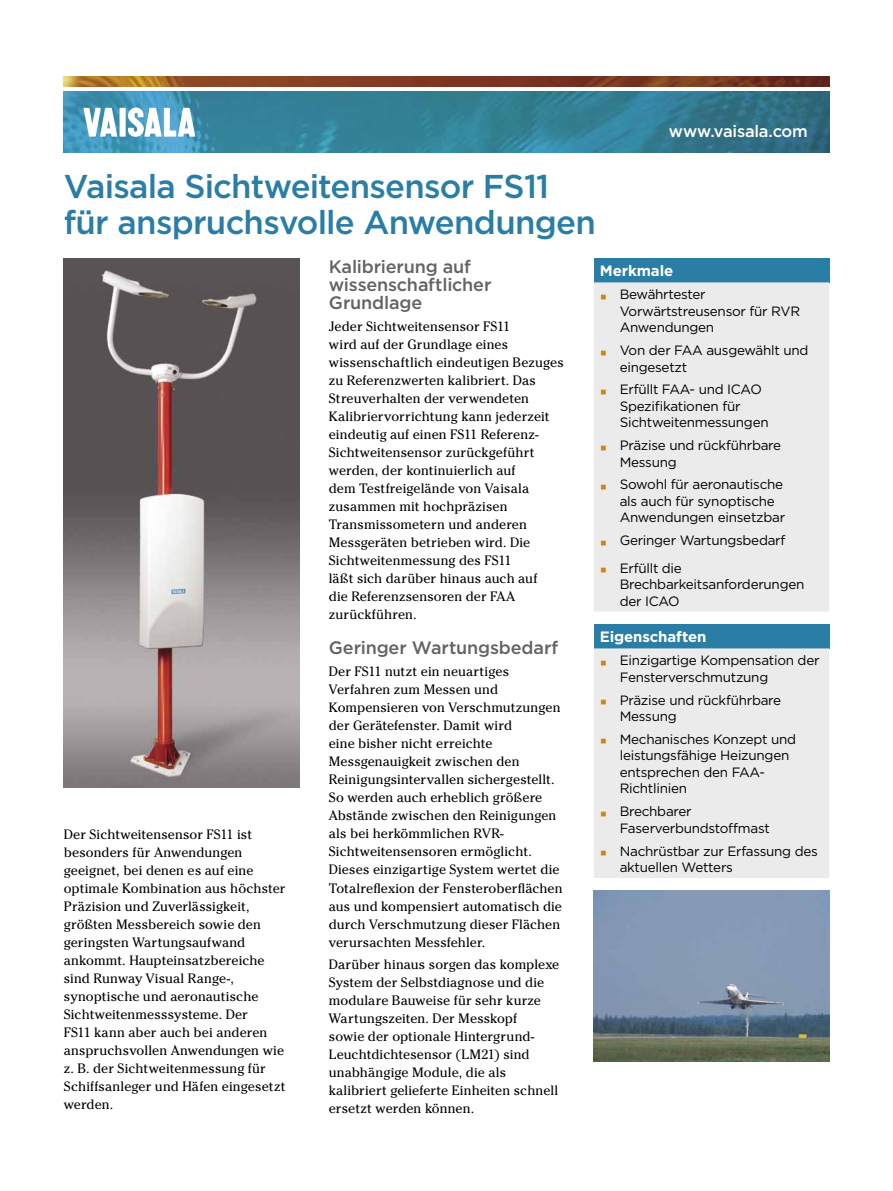
<style>
.page{position:relative;width:893px;height:1191px;background:#fff}
.page>*{position:absolute;margin:0;border:0;box-sizing:border-box;transform-origin:0 0}
.t1{font:500 33px/36px "Gotham";letter-spacing:-.025em;color:#2a7da5}
.t2{font:500 18px/18px "Gotham";letter-spacing:-.01em;color:#636363}
.t3{font:500 16.5px "Gotham";letter-spacing:-.015em;color:#fff}
.t4{font:700 15px "Gotham";letter-spacing:-.01em;color:#fff}
.t5{font:13.5px/18px "Cheltenham Std";letter-spacing:.005em;color:#000}
.t6{font:13.5px/16.5px "Gotham";letter-spacing:-.02em;color:#000}
.s1{font-family:"Arial";font-size:21px;color:#cc8323}
</style>
<div class="page">
<img style="left:64px;top:91px;width:765px;height:62px">
<img style="left:64px;top:77px;width:765px;height:9px">
<svg style="left:83px;top:108px;width:34px;height:29px"></svg>
<div style="left:120px;top:108px;width:6px;height:29px;background:#fff"></div>
<svg style="left:128px;top:107px;width:67px;height:30px"></svg>
<img style="left:64px;top:259px;width:235px;height:528px">
<div style="left:594px;top:258px;width:235px;height:24px;background:#2a7da5"></div>
<div style="left:594px;top:282px;width:235px;height:329px;background:#ebebeb"></div>
<div style="left:594px;top:624px;width:235px;height:24px;background:#2a7da5"></div>
<div style="left:594px;top:648px;width:235px;height:230px;background:#ebebeb"></div>
<img style="left:594px;top:890px;width:235px;height:171px">
<h1 class="t1" style="left:64px;top:167px;width:534px">Vaisala Sichtweitensensor FS11 für anspruchsvolle Anwendungen</h1>
<p class="t3" style="left:669px;top:120px;width:141px">www.vaisala.com</p>
<p class="t5" style="left:64px;top:825px;width:223px">Der Sichtweitensensor FS11 ist besonders für Anwendungen geeignet, bei denen es auf eine optimale Kombination aus höchster<br>Präzision und Zuverlässigkeit, größten Messbereich sowie den geringsten Wartungsaufwand ankommt. Haupteinsatzbereiche sind Runway Visual Range-, synoptische und aeronautische<br>Sichtweitenmesssysteme. Der<br>FS11 kann aber auch bei anderen anspruchsvollen Anwendungen wie z. B. der Sichtweitenmessung für<br>Schiffsanleger und Häfen eingesetzt werden.</p>
<h2 class="t2" style="left:329px;top:257px;width:164px">Kalibrierung auf wissenschaftlicher<br>Grundlage</h2>
<p class="t5" style="left:329px;top:317px;width:237px">Jeder Sichtweitensensor FS11<br>wird auf der Grundlage eines wissenschaftlich eindeutigen Bezuges zu Referenzwerten kalibriert. Das<br>Streuverhalten der verwendeten<br>Kalibriervorrichtung kann jederzeit eindeutig auf einen FS11 Referenz-<br>Sichtweitensensor zurückgeführt werden, der kontinuierlich auf<br>dem Testfreigelände von Vaisala zusammen mit hochpräzisen<br>Transmissometern und anderen<br>Messgeräten betrieben wird. Die<br>Sichtweitenmessung des FS11<br>läßt sich darüber hinaus auch auf<br>die Referenzsensoren der FAA zurückführen.</p>
<h2 class="t2" style="left:329px;top:638px;width:231px">Geringer Wartungsbedarf</h2>
<p class="t5" style="left:329px;top:663px;width:235px">Der FS11 nutzt ein neuartiges Verfahren zum Messen und Kompensieren von Verschmutzungen der Gerätefenster. Damit wird<br>eine bisher nicht erreichte Messgenauigkeit zwischen den Reinigungsintervallen sichergestellt.<br>So werden auch erheblich größere Abstände zwischen den Reinigungen als bei herkömmlichen RVR-Sichtweitensensoren ermöglicht.<br>Dieses einzigartige System wertet die Totalreflexion der Fensteroberflächen aus und kompensiert automatisch die durch Verschmutzung dieser Flächen verursachten Messfehler.</p>
<p class="t5" style="left:329px;top:955px;width:232px">Darüber hinaus sorgen das komplexe<br>System der Selbstdiagnose und die modulare Bauweise für sehr kurze<br>Wartungszeiten. Der Messkopf<br>sowie der optionale Hintergrund-<br>Leuchtdichtesensor (LM21) sind unabhängige Module, die als kalibriert gelieferte Einheiten schnell ersetzt werden können.</p>
<p class="t4" style="left:600px;top:261px;width:75px">Merkmale</p>
<p class="t6" style="left:620px;top:286px;width:182px;text-indent:-20px"><span class="s1">▪</span> Bewährtester<br>Vorwärtstreusensor für RVR<br>Anwendungen</p>
<p class="t6" style="left:620px;top:342px;width:190px;text-indent:-20px"><span class="s1">▪</span> Von der FAA ausgewählt und eingesetzt</p>
<p class="t6" style="left:620px;top:381px;width:150px;text-indent:-20px"><span class="s1">▪</span> Erfüllt FAA- und ICAO<br>Spezifikationen für<br>Sichtweitenmessungen</p>
<p class="t6" style="left:620px;top:437px;width:163px;text-indent:-20px"><span class="s1">▪</span> Präzise und rückführbare<br>Messung</p>
<p class="t6" style="left:620px;top:476px;width:167px;text-indent:-20px"><span class="s1">▪</span> Sowohl für aeronautische als auch für synoptische<br>Anwendungen einsetzbar</p>
<p class="t6" style="left:600px;top:532px;width:187px"><span class="s1">▪</span> Geringer Wartungsbedarf</p>
<p class="t6" style="left:620px;top:559px;width:186px;text-indent:-20px"><span class="s1">▪</span> Erfüllt die<br>Brechbarkeitsanforderungen der ICAO</p>
<p class="t4" style="left:600px;top:627px;width:108px">Eigenschaften</p>
<p class="t6" style="left:620px;top:652px;width:201px;text-indent:-20px"><span class="s1">▪</span> Einzigartige Kompensation der<br>Fensterverschmutzung</p>
<p class="t6" style="left:620px;top:691px;width:163px;text-indent:-20px"><span class="s1">▪</span> Präzise und rückführbare<br>Messung</p>
<p class="t6" style="left:620px;top:730px;width:178px;text-indent:-20px"><span class="s1">▪</span> Mechanisches Konzept und leistungsfähige Heizungen entsprechen den FAA-<br>Richtlinien</p>
<p class="t6" style="left:620px;top:803px;width:152px;text-indent:-20px"><span class="s1">▪</span> Brechbarer<br>Faserverbundstoffmast</p>
<p class="t6" style="left:620px;top:842px;width:200px;text-indent:-20px"><span class="s1">▪</span> Nachrüstbar zur Erfassung des aktuellen Wetters</p>
</div>
